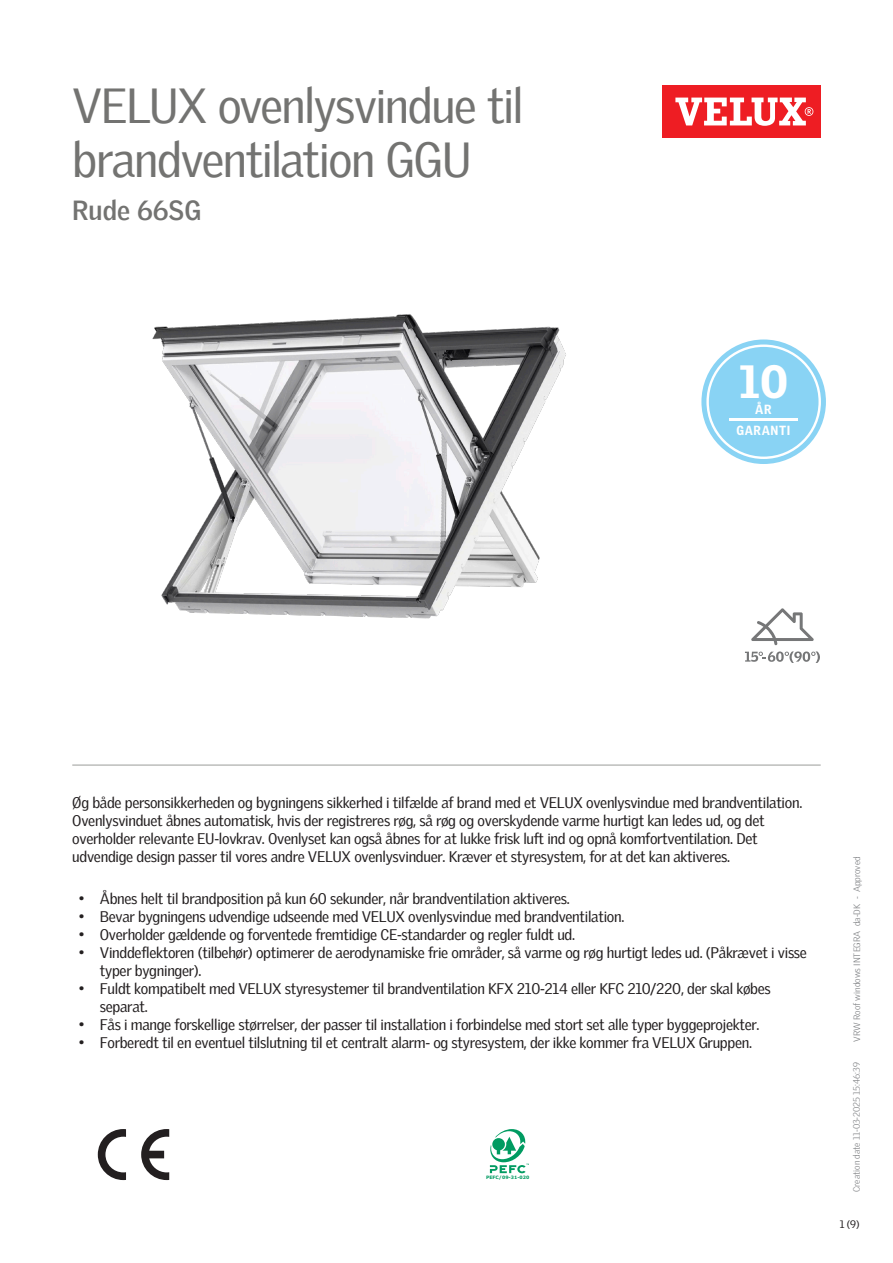
<style>
.page{position:relative;width:893px;height:1263px;background:#fff}
.page>*{position:absolute;margin:0;border:0;box-sizing:border-box;transform-origin:0 0}
.Headline{font:48px/54px "Velux Gothic";letter-spacing:-.035em;color:#737371}
.t1{font:900 45.3px "Velux Gothic";color:#fff}
.t2{font:700 27px "Velux Gothic";color:#737371}
.Body_Regular{font:15px/18px "Velux Gothic";letter-spacing:-.02em;color:#231f20}
.t3{font:900 12.9px "Velux Gothic";letter-spacing:.05em;color:#fff;scale:.93 1}
.t4{font:10.5px "Velux Gothic";color:#231f20}
.t5{font:300 9px "Velux Gothic";color:#7c7e81}
.t6{font:700 4.65px "Verdana";color:#009b61}
</style>
<div class="page">
<div style="left:662px;top:85px;width:159px;height:53px;background:#ee1d23"></div>
<svg style="left:675px;top:98px;width:138px;height:28px"></svg>
<hr style="left:72px;top:764px;width:749px;height:2px;background:#bcbdbb">
<svg style="left:751px;top:608px;width:63px;height:37px"></svg>
<svg style="left:745px;top:651px;width:75px;height:12px"></svg>
<svg style="left:701px;top:339px;width:125px;height:125px"></svg>
<div style="left:709px;top:347px;width:109px;height:110px;background:#89d3f4;border-radius:50%"></div>
<hr style="left:729px;top:419px;width:69px;height:2px;background:#fff">
<svg style="left:141px;top:1129px;width:28px;height:51px"></svg>
<svg style="left:98px;top:1129px;width:28px;height:51px"></svg>
<svg style="left:490px;top:1129px;width:39px;height:44px"></svg>
<img style="left:152px;top:314px;width:414px;height:305px">
<p class="Headline" style="left:72px;top:74px;width:453px">VELUX ovenlysvindue til brandventilation GGU</p>
<p class="t2" style="left:72px;top:190px;width:131px">Rude 66SG</p>
<p class="t1" style="left:739px;top:353px;width:50px">10</p>
<p class="t3" style="left:736px;top:422px;width:60px">GARANTI</p>
<p class="t3" style="left:755px;top:401px;width:19px">ÅR</p>
<p class="Body_Regular" style="left:72px;top:792px;width:731px">Øg både personsikkerheden og bygningens sikkerhed i tilfælde af brand med et VELUX ovenlysvindue med brandventilation.<br>Ovenlysvinduet åbnes automatisk, hvis der registreres røg, så røg og overskydende varme hurtigt kan ledes ud, og det overholder relevante EU-lovkrav. Ovenlyset kan også åbnes for at lukke frisk luft ind og opnå komfortventilation. Det udvendige design passer til vores andre VELUX ovenlysvinduer. Kræver et styresystem, for at det kan aktiveres.</p>
<p class="Body_Regular" style="left:79px;top:888px;width:493px">• Åbnes helt til brandposition på kun 60 sekunder, når brandventilation aktiveres.</p>
<p class="Body_Regular" style="left:79px;top:906px;width:547px">• Bevar bygningens udvendige udseende med VELUX ovenlysvindue med brandventilation.</p>
<p class="Body_Regular" style="left:79px;top:924px;width:498px">• Overholder gældende og forventede fremtidige CE-standarder og regler fuldt ud.</p>
<p class="Body_Regular" style="left:100px;top:942px;width:709px;text-indent:-21px">• Vinddeflektoren (tilbehør) optimerer de aerodynamiske frie områder, så varme og røg hurtigt ledes ud. (Påkrævet i visse typer bygninger).</p>
<p class="Body_Regular" style="left:100px;top:978px;width:672px;text-indent:-21px">• Fuldt kompatibelt med VELUX styresystemer til brandventilation KFX 210-214 eller KFC 210/220, der skal købes separat.</p>
<p class="Body_Regular" style="left:79px;top:1014px;width:682px">• Fås i mange forskellige størrelser, der passer til installation i forbindelse med stort set alle typer byggeprojekter.</p>
<p class="Body_Regular" style="left:79px;top:1032px;width:675px">• Forberedt til en eventuel tilslutning til et centralt alarm- og styresystem, der ikke kommer fra VELUX Gruppen.</p>
<p class="t6" style="left:486px;top:1174px;width:45px">PEFC/09-31-020</p>
<p class="t5" style="left:850px;top:1042px;width:187px;rotate:-90deg">VRW Roof windows INTEGRA da-DK - Approved</p>
<p class="t5" style="left:850px;top:1192px;width:131px;rotate:-90deg">Creation date 11-03-2025 15:46:39</p>
<p class="t4" style="left:840px;top:1216px;width:21px">1 (9)</p>
</div>
